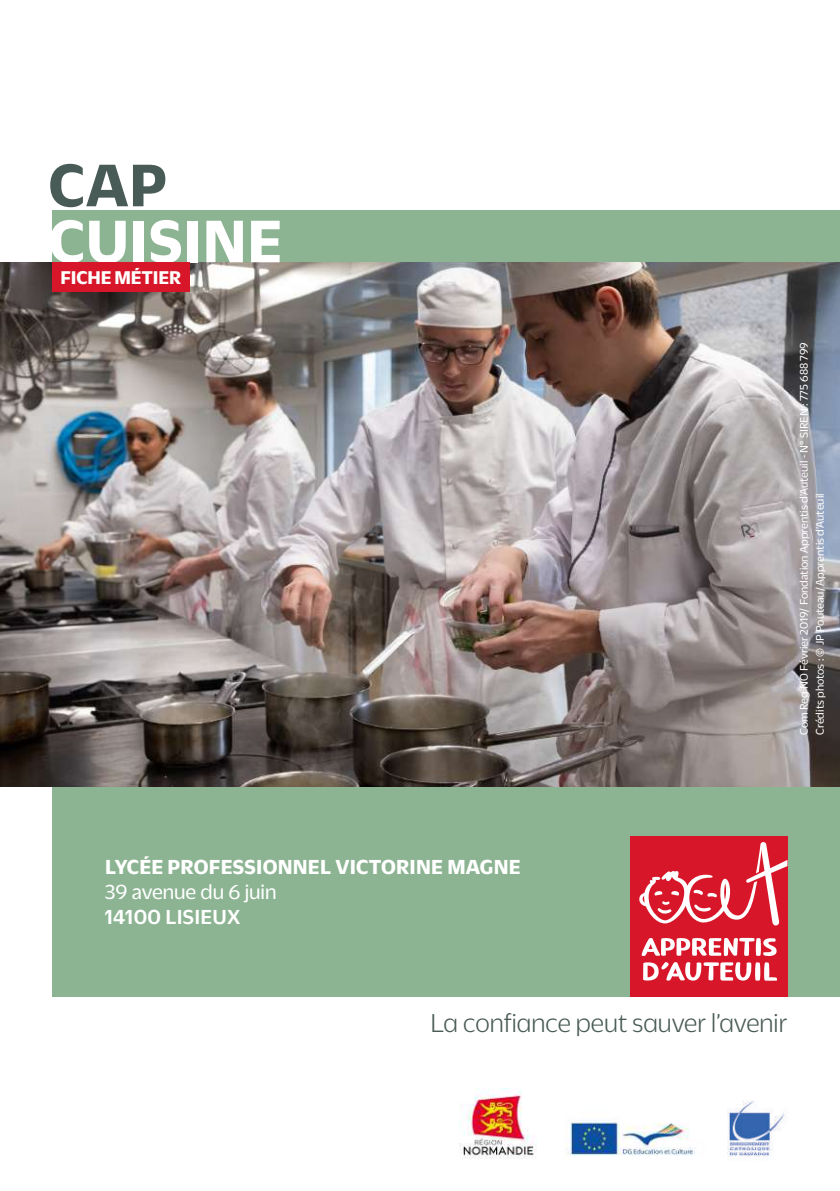
<style>
.page{position:relative;width:840px;height:1191px;background:#fff}
.page>*{position:absolute;margin:0;border:0;box-sizing:border-box;transform-origin:0 0}
.t1{font:700 65px "Duplicate Sans";letter-spacing:.01em;color:#fff}
.t2{font:700 65px "Duplicate Sans";color:#495b56}
.t3{font:300 28px "Duplicate Sans";color:#495b56}
.t4{font:700 22px "Duplicate Sans";letter-spacing:.01em;color:#fff}
.t5{font:22px "Duplicate Sans";color:#fff}
.t6{font:500 22px "Duplicate Sans";letter-spacing:.01em;color:#fff}
.t7{font:700 20px "Duplicate Sans";letter-spacing:-.01em;color:#fff}
.t8{font:12px/16px "Duplicate Sans";color:#fff}
</style>
<div class="page">
<div style="left:52px;top:210px;width:787px;height:786px;background:#8cb492"></div>
<div style="left:629px;top:836px;width:158px;height:160px;background:#d71729"></div>
<svg style="left:639px;top:842px;width:148px;height:84px"></svg>
<svg style="left:641px;top:937px;width:135px;height:44px"></svg>
<img style="left:0;top:262px;width:839px;height:525px">
<div style="left:52px;top:262px;width:138px;height:30px;background:#d71729"></div>
<img style="left:565px;top:1120px;width:131px;height:36px">
<img style="left:727px;top:1101px;width:59px;height:56px">
<img style="left:459px;top:1088px;width:77px;height:71px">
<h1 class="t2" style="left:49px;top:141px;width:120px">CAP</h1>
<h1 class="t1" style="left:49px;top:197px;width:235px">CUISINE</h1>
<h3 class="t7" style="left:60px;top:263px;width:122px">FICHE MÉTIER</h3>
<p class="t8" style="left:794px;top:735px;width:394px;rotate:-90deg">Com Reg NO Février 2019/ Fondation Apprentis d’Auteuil - N° SIREN : 775 688 799<br>Crédits photos : © JP Pouteau / Apprentis d’Auteuil</p>
<h3 class="t4" style="left:105px;top:851px;width:417px">LYCÉE PROFESSIONNEL VICTORINE MAGNE</h3>
<h3 class="t5" style="left:105px;top:877px;width:173px">39 avenue du 6 juin</h3>
<h3 class="t6" style="left:105px;top:902px;width:137px">14100 LISIEUX</h3>
<h2 class="t3" style="left:430px;top:1006px;width:358px">La confiance peut sauver l’avenir</h2>
</div>
